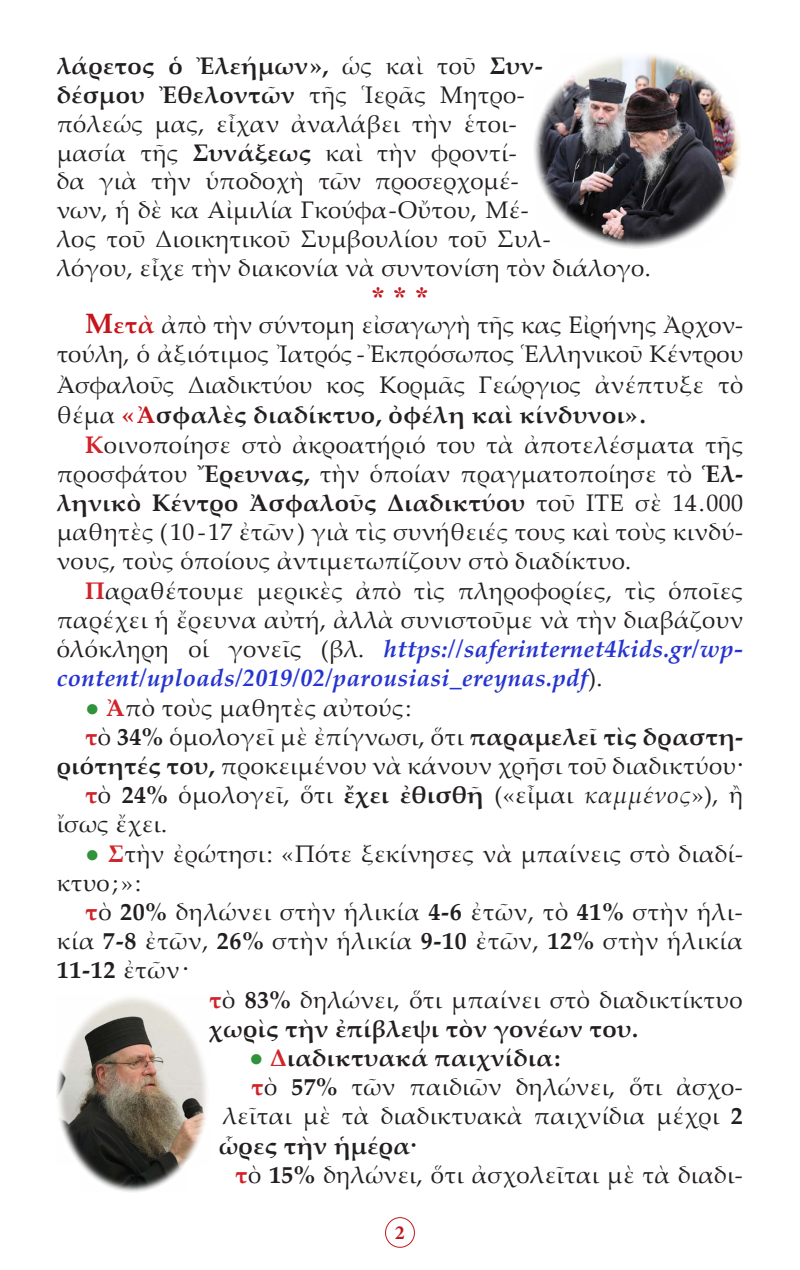
<style>
.page{position:relative;width:800px;height:1270px;background:#fff}
.page>*{position:absolute;margin:0;border:0;box-sizing:border-box;transform-origin:0 0}
.t1{font:28px "CTOS New Times Bold Test 1";color:#c4161c}
.t2{font:24px/29.2px "Palatino Linotype";letter-spacing:.015em;color:#231f20}
.t3{font:700 24px/28.8px "Palatino Linotype";letter-spacing:.015em;color:#231f20}
.t4{font:700 20px "Minion Pro";color:#c4161c}
.s1{font-weight:400}
.s2{font-weight:700}
.s3{font-weight:700;font-size:28px;color:#c4161c}
.s4{font-weight:700;color:#c4161c}
.s5{font-weight:700;color:#d1232a}
.s6{font-weight:700;font-style:italic;color:#2534d0}
.s7{font-family:"CTOS New Times Bold Italic Test 1";color:#31923c}
.s8{font-style:italic}
.s9{font-family:"CTOS New Times Bold Italic Test 1";font-weight:400;color:#31923c}
.s10{color:#d1232a}
</style>
<div class="page">
<div style="left:385px;top:1217px;width:30px;height:31px;border:1px solid #c4161c;border-radius:50%"></div>
<img style="left:534px;top:54px;width:206px;height:194px">
<img style="left:57px;top:997px;width:150px;height:195px">
<p class="t3" style="left:57px;top:51px;width:488px">λάρετος ὁ Ἐλεήμων», <span class="s1">ὡς καὶ τοῦ</span> Συν&shy;δέσμου Ἐθελοντῶν <span class="s1">τῆς Ἱερᾶς Μητρο-</span></p>
<p class="t2" style="left:57px;top:108px;width:462px">πόλεώς μας, εἶχαν ἀναλάβει τὴν ἑτοι&shy;μασία τῆς <span class="s2">Συνάξεως</span> καὶ τὴν φροντί-</p>
<p class="t2" style="left:57px;top:166px;width:596px">δα γιὰ τὴν ὑποδοχὴ τῶν προσερχομέ-<br>νων, ἡ δὲ κα Αἰμιλία Γκούφα-Οὔτου, Μέ-<br>λος τοῦ Διοικητικοῦ Συμβουλίου τοῦ Συλ-<br>λόγου, εἶχε τὴν διακονία νὰ συντονίση τὸν διάλογο.</p>
<p class="t1" style="left:371px;top:281px;width:59px">* * *</p>
<p class="t2" style="left:57px;top:309px;width:688px;line-height:30px;text-align:justify;text-indent:28px"><span class="s3">Μ</span><span class="s4">ετὰ</span> ἀπὸ τὴν σύντομη εἰσαγωγὴ τῆς κας Εἰρήνης Ἀρχον&shy;τούλη, ὁ ἀξιότιμος Ἰατρός -Ἐκπρόσωπος Ἑλληνικοῦ Κέντρου Ἀσφαλοῦς Διαδικτύου κος Κορμᾶς Γεώργιος ἀνέπτυξε τὸ θέμα <span class="s4">«Ἀ</span><span class="s2">σφαλὲς διαδίκτυο, ὀφέλη καὶ κίνδυνοι».</span></p>
<p class="t2" style="left:57px;top:429px;width:688px;text-align:justify;text-indent:28px"><span class="s5">Κ</span>οινοποίησε στὸ ἀκροατήριό του τὰ ἀποτελέσματα τῆς προσφάτου <span class="s2">Ἔρευνας,</span> τὴν ὁποίαν πραγματοποίησε τὸ <span class="s2">Ἑλ&shy;ληνικὸ Κέντρο Ἀσφαλοῦς Διαδικτύου</span> τοῦ ΙΤΕ σὲ 14.000 μαθητὲς (10 -17 ἐτῶν) γιὰ τὶς συνήθειές τους καὶ τοὺς κινδύ&shy;νους, τοὺς ὁποίους ἀντιμετωπίζουν στὸ διαδίκτυο.</p>
<p class="t2" style="left:57px;top:575px;width:688px;text-align:justify;text-indent:28px"><span class="s5">Π</span>αραθέτουμε μερικὲς ἀπὸ τὶς πληροφορίες, τὶς ὁποῖες παρέχει ἡ ἔρευνα αὐτή, ἀλλὰ συνιστοῦμε νὰ τὴν διαβάζουν ὁλόκληρη οἱ γονεῖς (βλ. <span class="s6">https://saferinternet4kids.gr/wp&shy;content/uploads/2019/02/parousiasi_ereynas.pdf</span>).</p>
<p class="t2" style="left:85px;top:692px;width:328px"><span class="s7">●</span> <span class="s5">Ἀ</span>πὸ τοὺς μαθητὲς αὐτούς:</p>
<p class="t2" style="left:57px;top:721px;width:688px;text-align:right"><span class="s5">τ</span>ὸ <span class="s2">34%</span> ὁμολογεῖ μὲ ἐπίγνωσι, ὅτι <span class="s2">παραμελεῖ τὶς δραστη&shy;ριότητές του,</span> προκειμένου νὰ κάνουν χρῆσι τοῦ διαδικτύου·</p>
<p class="t2" style="left:57px;top:779px;width:688px;text-indent:28px"><span class="s5">τ</span>ὸ <span class="s2">24%</span> ὁμολογεῖ, ὅτι <span class="s2">ἔχει ἐθισθῆ</span> («εἶμαι <span class="s8">καμμένος</span>»), ἢ ἴσως ἔχει.</p>
<p class="t2" style="left:57px;top:838px;width:688px;text-indent:28px"><span class="s7">●</span> <span class="s5">Σ</span>τὴν ἐρώτησι: «Πότε ξεκίνησες νὰ μπαίνεις στὸ διαδί&shy;κτυο;»:</p>
<p class="t2" style="left:57px;top:896px;width:687px;text-align:justify;text-indent:28px"><span class="s5">τ</span>ὸ <span class="s2">20%</span> δηλώνει στὴν ἡλικία <span class="s2">4-6</span> ἐτῶν, τὸ <span class="s2">41%</span> στὴν ἡλι&shy;κία <span class="s2">7-8</span> ἐτῶν, <span class="s2">26%</span> στὴν ἡλικία <span class="s2">9-10</span> ἐτῶν, <span class="s2">12%</span> στὴν ἡλικία <span class="s2">11-12</span> ἐτῶν·</p>
<p class="t2" style="left:209px;top:984px;width:535px"><span class="s5">τ</span>ὸ <span class="s2">83%</span> δηλώνει, ὅτι μπαίνει στὸ διαδικτίκτυο <span class="s2">χωρὶς τὴν ἐπίβλεψι τὸν γονέων του.</span></p>
<p class="t3" style="left:249px;top:1042px;width:313px"><span class="s9">●</span> <span class="s10">Δ</span>ιαδικτυακά παιχνίδια:</p>
<p class="t2" style="left:219px;top:1071px;width:526px;text-align:justify;text-indent:32px"><span class="s5">τ</span>ὸ <span class="s2">57%</span> τῶν παιδιῶν δηλώνει, ὅτι ἀσχο&shy;λεῖται μὲ τὰ διαδικτυακὰ παιχνίδια μέχρι <span class="s2">2 ὧρες τὴν ἡμέρα·</span></p>
<p class="t2" style="left:235px;top:1159px;width:509px"><span class="s5">τ</span>ὸ <span class="s2">15%</span> δηλώνει, ὅτι ἀσχολεῖται μὲ τὰ διαδι-</p>
<p class="t4" style="left:395px;top:1219px;width:11px">2</p>
</div>
